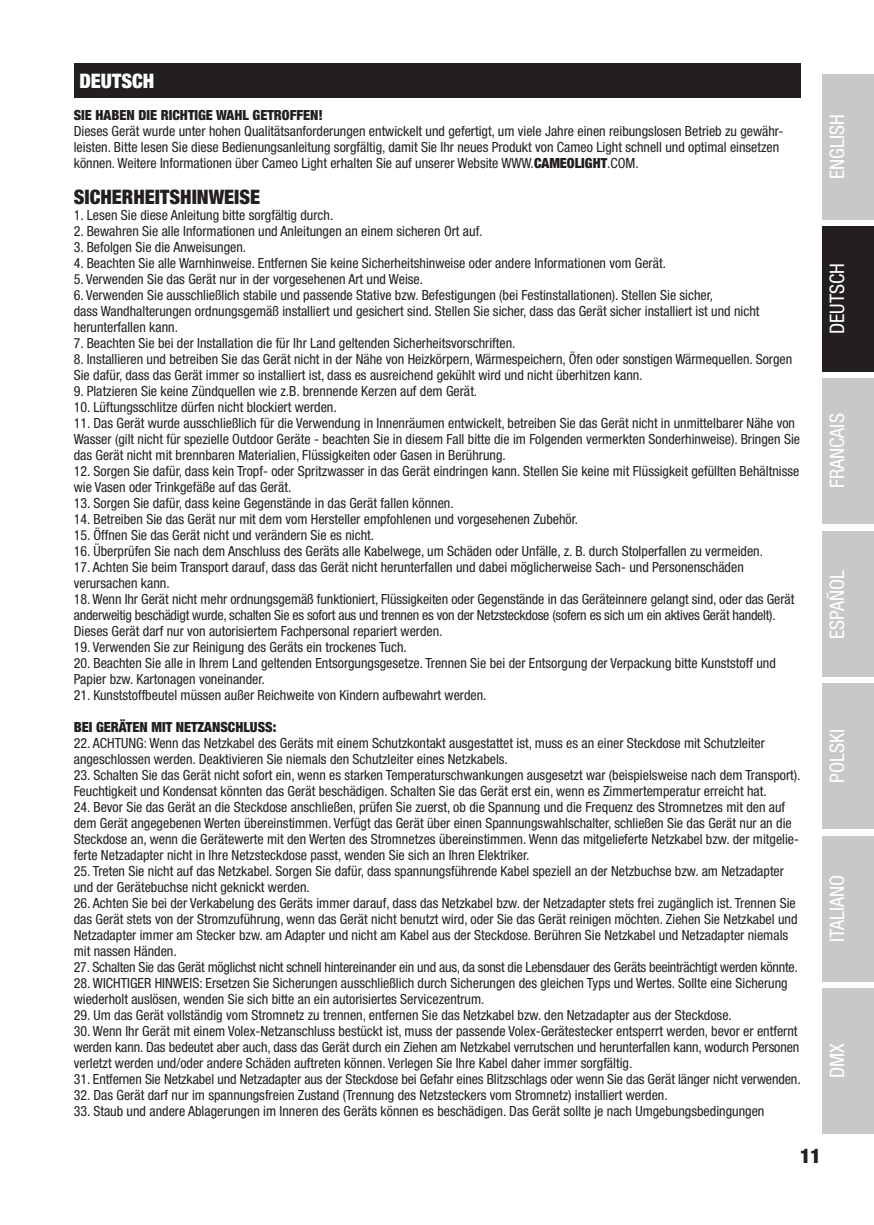
<style>
.page{position:relative;width:874px;height:1225px;background:#fff}
.page>*{position:absolute;margin:0;border:0;box-sizing:border-box;transform-origin:0 0}
.t1{font:condensed 20px "Helvetica Neue LT Std";color:#fff}
.t2{font:900 condensed 20px "Helvetica Neue LT Pro";color:#231f20}
.t3{font:900 condensed 20px "Helvetica Neue LT Pro";color:#fff}
.t4{font:900 condensed 20px "Helvetica Neue LT Std";color:#231f20}
.t5{font:condensed 14px/16px "Helvetica Neue LT Pro";color:#231f20}
.t6{font:900 condensed 14px "Helvetica Neue LT Pro";color:#231f20}
.s1{font-weight:900}
</style>
<div class="page">
<div style="left:821px;top:988px;width:52px;height:146px;background:#c7c8ca"></div>
<div style="left:821px;top:74px;width:52px;height:145px;background:#c7c8ca"></div>
<div style="left:821px;top:226px;width:52px;height:145px;background:#231f20"></div>
<div style="left:821px;top:378px;width:52px;height:146px;background:#c7c8ca"></div>
<div style="left:821px;top:531px;width:52px;height:146px;background:#c7c8ca"></div>
<div style="left:821px;top:683px;width:52px;height:146px;background:#c7c8ca"></div>
<div style="left:821px;top:836px;width:52px;height:145px;background:#c7c8ca"></div>
<div style="left:74px;top:63px;width:725px;height:35px;background:#231f20"></div>
<h1 class="t3" style="left:79px;top:69px;width:76px">DEUTSCH</h1>
<p class="t6" style="left:74px;top:107px;width:250px">SIE HABEN DIE RICHTIGE WAHL GETROFFEN!</p>
<p class="t5" style="left:74px;top:123px;width:710px">Dieses Gerät wurde unter hohen Qualitätsanforderungen entwickelt und gefertigt, um viele Jahre einen reibungslosen Betrieb zu gewähr&shy;leisten. Bitte lesen Sie diese Bedienungsanleitung sorgfältig, damit Sie Ihr neues Produkt von Cameo Light schnell und optimal einsetzen können. Weitere Informationen über Cameo Light erhalten Sie auf unserer Website WWW.<span class="s1">CAMEOLIGHT</span>.COM.</p>
<h1 class="t2" style="left:74px;top:185px;width:188px">SICHERHEITSHINWEISE</h1>
<p class="t5" style="left:74px;top:207px;width:261px">1. Lesen Sie diese Anleitung bitte sorgfältig durch.</p>
<p class="t5" style="left:74px;top:223px;width:410px">2. Bewahren Sie alle Informationen und Anleitungen an einem sicheren Ort auf.</p>
<p class="t5" style="left:74px;top:239px;width:174px">3. Befolgen Sie die Anweisungen.</p>
<p class="t5" style="left:74px;top:255px;width:593px">4. Beachten Sie alle Warnhinweise. Entfernen Sie keine Sicherheitshinweise oder andere Informationen vom Gerät.</p>
<p class="t5" style="left:74px;top:271px;width:351px">5. Verwenden Sie das Gerät nur in der vorgesehenen Art und Weise.</p>
<p class="t5" style="left:74px;top:287px;width:686px">6. Verwenden Sie ausschließlich stabile und passende Stative bzw. Befestigungen (bei Festinstallationen). Stellen Sie sicher,<br>dass Wandhalterungen ordnungsgemäß installiert und gesichert sind. Stellen Sie sicher, dass das Gerät sicher installiert ist und nicht herunterfallen kann.</p>
<p class="t5" style="left:74px;top:335px;width:443px">7. Beachten Sie bei der Installation die für Ihr Land geltenden Sicherheitsvorschriften.</p>
<p class="t5" style="left:74px;top:351px;width:719px">8. Installieren und betreiben Sie das Gerät nicht in der Nähe von Heizkörpern, Wärmespeichern, Öfen oder sonstigen Wärmequellen. Sorgen<br>Sie dafür, dass das Gerät immer so installiert ist, dass es ausreichend gekühlt wird und nicht überhitzen kann.</p>
<p class="t5" style="left:74px;top:383px;width:405px">9. Platzieren Sie keine Zündquellen wie z.B. brennende Kerzen auf dem Gerät.</p>
<p class="t5" style="left:74px;top:399px;width:264px">10. Lüftungsschlitze dürfen nicht blockiert werden.</p>
<p class="t5" style="left:74px;top:415px;width:727px">11. Das Gerät wurde ausschließlich für die Verwendung in Innenräumen entwickelt, betreiben Sie das Gerät nicht in unmittelbarer Nähe von<br>Wasser (gilt nicht für spezielle Outdoor Geräte - beachten Sie in diesem Fall bitte die im Folgenden vermerkten Sonderhinweise). Bringen Sie das Gerät nicht mit brennbaren Materialien, Flüssigkeiten oder Gasen in Berührung.</p>
<p class="t5" style="left:74px;top:463px;width:726px">12. Sorgen Sie dafür, dass kein Tropf- oder Spritzwasser in das Gerät eindringen kann. Stellen Sie keine mit Flüssigkeit gefüllten Behältnisse wie Vasen oder Trinkgefäße auf das Gerät.</p>
<p class="t5" style="left:74px;top:495px;width:381px">13. Sorgen Sie dafür, dass keine Gegenstände in das Gerät fallen können.</p>
<p class="t5" style="left:74px;top:511px;width:505px">14. Betreiben Sie das Gerät nur mit dem vom Hersteller empfohlenen und vorgesehenen Zubehör.</p>
<p class="t5" style="left:74px;top:527px;width:302px">15. Öffnen Sie das Gerät nicht und verändern Sie es nicht.</p>
<p class="t5" style="left:74px;top:543px;width:690px">16. Überprüfen Sie nach dem Anschluss des Geräts alle Kabelwege, um Schäden oder Unfälle, z. B. durch Stolperfallen zu vermeiden.</p>
<p class="t5" style="left:74px;top:559px;width:671px">17. Achten Sie beim Transport darauf, dass das Gerät nicht herunterfallen und dabei möglicherweise Sach- und Personenschäden verursachen kann.</p>
<p class="t5" style="left:74px;top:591px;width:721px">18. Wenn Ihr Gerät nicht mehr ordnungsgemäß funktioniert, Flüssigkeiten oder Gegenstände in das Geräteinnere gelangt sind, oder das Gerät anderweitig beschädigt wurde, schalten Sie es sofort aus und trennen es von der Netzsteckdose (sofern es sich um ein aktives Gerät handelt).<br>Dieses Gerät darf nur von autorisiertem Fachpersonal repariert werden.</p>
<p class="t5" style="left:74px;top:639px;width:334px">19. Verwenden Sie zur Reinigung des Geräts ein trockenes Tuch.</p>
<p class="t5" style="left:74px;top:655px;width:703px">20. Beachten Sie alle in Ihrem Land geltenden Entsorgungsgesetze. Trennen Sie bei der Entsorgung der Verpackung bitte Kunststoff und<br>Papier bzw. Kartonagen voneinander.</p>
<p class="t5" style="left:74px;top:687px;width:414px">21. Kunststoffbeutel müssen außer Reichweite von Kindern aufbewahrt werden.</p>
<p class="t6" style="left:74px;top:719px;width:204px">BEI GERÄTEN MIT NETZANSCHLUSS:</p>
<p class="t5" style="left:74px;top:735px;width:692px">22. ACHTUNG: Wenn das Netzkabel des Geräts mit einem Schutzkontakt ausgestattet ist, muss es an einer Steckdose mit Schutzleiter angeschlossen werden. Deaktivieren Sie niemals den Schutzleiter eines Netzkabels.</p>
<p class="t5" style="left:74px;top:767px;width:728px">23. Schalten Sie das Gerät nicht sofort ein, wenn es starken Temperaturschwankungen ausgesetzt war (beispielsweise nach dem Transport).<br>Feuchtigkeit und Kondensat könnten das Gerät beschädigen. Schalten Sie das Gerät erst ein, wenn es Zimmertemperatur erreicht hat.</p>
<p class="t5" style="left:74px;top:799px;width:726px">24. Bevor Sie das Gerät an die Steckdose anschließen, prüfen Sie zuerst, ob die Spannung und die Frequenz des Stromnetzes mit den auf dem Gerät angegebenen Werten übereinstimmen. Verfügt das Gerät über einen Spannungswahlschalter, schließen Sie das Gerät nur an die Steckdose an, wenn die Gerätewerte mit den Werten des Stromnetzes übereinstimmen. Wenn das mitgelieferte Netzkabel bzw. der mitgelie&shy;ferte Netzadapter nicht in Ihre Netzsteckdose passt, wenden Sie sich an Ihren Elektriker.</p>
<p class="t5" style="left:74px;top:863px;width:711px">25. Treten Sie nicht auf das Netzkabel. Sorgen Sie dafür, dass spannungsführende Kabel speziell an der Netzbuchse bzw. am Netzadapter und der Gerätebuchse nicht geknickt werden.</p>
<p class="t5" style="left:74px;top:895px;width:724px">26. Achten Sie bei der Verkabelung des Geräts immer darauf, dass das Netzkabel bzw. der Netzadapter stets frei zugänglich ist. Trennen Sie das Gerät stets von der Stromzuführung, wenn das Gerät nicht benutzt wird, oder Sie das Gerät reinigen möchten. Ziehen Sie Netzkabel und Netzadapter immer am Stecker bzw. am Adapter und nicht am Kabel aus der Steckdose. Berühren Sie Netzkabel und Netzadapter niemals mit nassen Händen.</p>
<p class="t5" style="left:74px;top:959px;width:725px">27. Schalten Sie das Gerät möglichst nicht schnell hintereinander ein und aus, da sonst die Lebensdauer des Geräts beeinträchtigt werden könnte.</p>
<p class="t5" style="left:74px;top:975px;width:715px">28. WICHTIGER HINWEIS: Ersetzen Sie Sicherungen ausschließlich durch Sicherungen des gleichen Typs und Wertes. Sollte eine Sicherung wiederholt auslösen, wenden Sie sich bitte an ein autorisiertes Servicezentrum.</p>
<p class="t5" style="left:74px;top:1007px;width:659px">29. Um das Gerät vollständig vom Stromnetz zu trennen, entfernen Sie das Netzkabel bzw. den Netzadapter aus der Steckdose.</p>
<p class="t5" style="left:74px;top:1023px;width:726px">30. Wenn Ihr Gerät mit einem Volex-Netzanschluss bestückt ist, muss der passende Volex-Gerätestecker entsperrt werden, bevor er entfernt werden kann. Das bedeutet aber auch, dass das Gerät durch ein Ziehen am Netzkabel verrutschen und herunterfallen kann, wodurch Personen verletzt werden und/oder andere Schäden auftreten können. Verlegen Sie Ihre Kabel daher immer sorgfältig.</p>
<p class="t5" style="left:74px;top:1071px;width:728px">31. Entfernen Sie Netzkabel und Netzadapter aus der Steckdose bei Gefahr eines Blitzschlags oder wenn Sie das Gerät länger nicht verwenden.</p>
<p class="t5" style="left:74px;top:1087px;width:595px">32. Das Gerät darf nur im spannungsfreien Zustand (Trennung des Netzsteckers vom Stromnetz) installiert werden.</p>
<p class="t5" style="left:74px;top:1103px;width:691px">33. Staub und andere Ablagerungen im Inneren des Geräts können es beschädigen. Das Gerät sollte je nach Umgebungsbedingungen</p>
<h1 class="t1" style="left:824px;top:179px;width:66px;rotate:-90deg">ENGLISH</h1>
<h1 class="t1" style="left:824px;top:334px;width:73px;rotate:-90deg">DEUTSCH</h1>
<h1 class="t1" style="left:824px;top:488px;width:76px;rotate:-90deg">FRANCAIS</h1>
<h1 class="t1" style="left:825px;top:639px;width:71px;rotate:-90deg">ESPAÑOL</h1>
<h1 class="t1" style="left:825px;top:783px;width:55px;rotate:-90deg">POLSKI</h1>
<h1 class="t1" style="left:825px;top:942px;width:69px;rotate:-90deg">ITALIANO</h1>
<h1 class="t1" style="left:825px;top:1078px;width:36px;rotate:-90deg">DMX</h1>
<h1 class="t4" style="left:799px;top:1143px;width:22px">11</h1>
</div>
